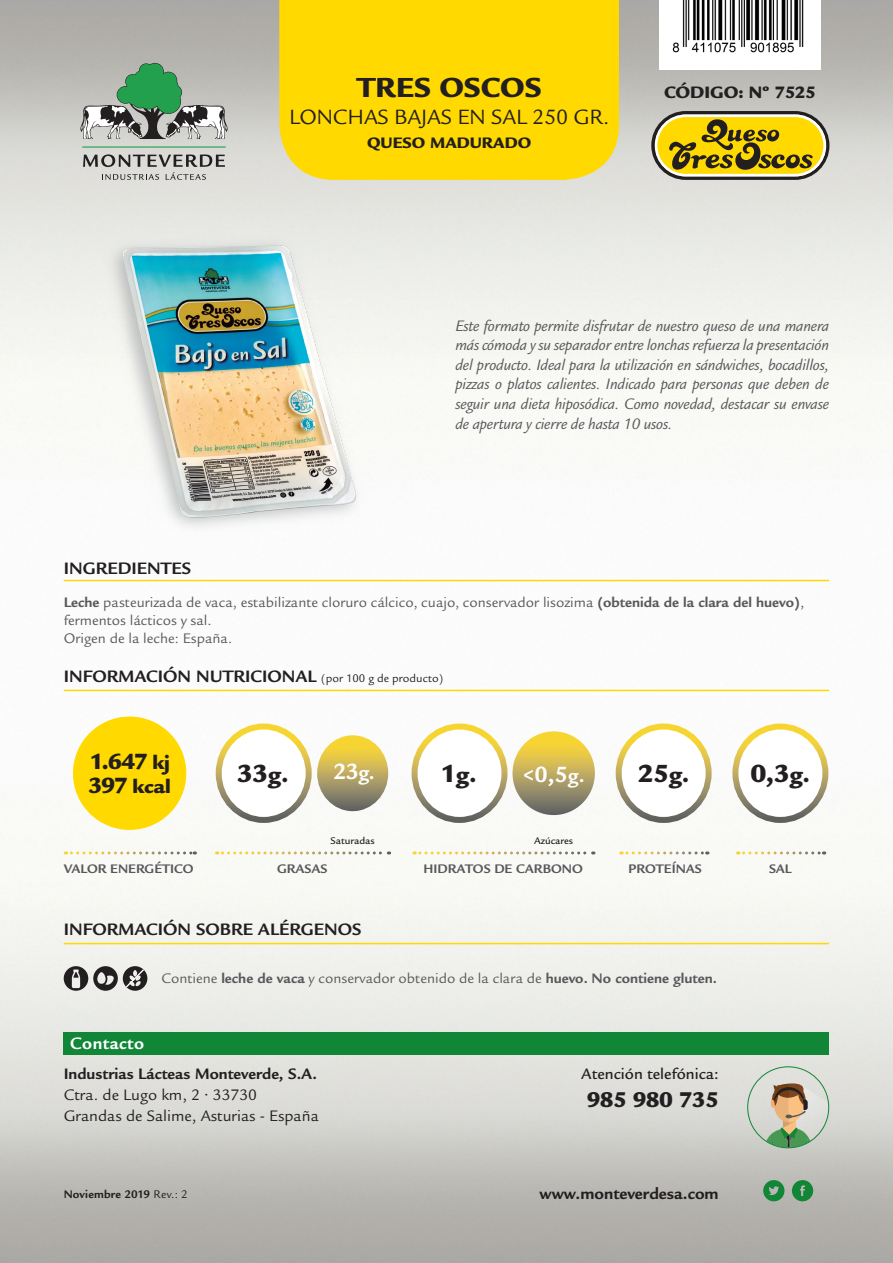
<style>
.page{position:relative;width:893px;height:1263px;background:#fff}
.page>*{position:absolute;margin:0;border:0;box-sizing:border-box;transform-origin:0 0}
.t1{font:900 30px "Legacy Sans";color:#231f20}
.t2{font:900 27px "Legacy Sans";color:#231f20}
.t3{font:900 24px "Legacy Sans";color:#231f20}
.t4{font:700 24px "Legacy Sans";color:#fff}
.t5{font:900 23.25px "Legacy Sans";color:#231f20}
.t6{font:22.5px "Legacy Sans";letter-spacing:-.005em;color:#231f20}
.t7{font:900 21px "Legacy Sans";color:#231f20}
.t8{font:700 21px "Legacy Sans";color:#fff}
.t9{font:700 18px "Legacy Sans";color:#231f20}
.t10{font:900 18px "Legacy Sans";color:#231f20}
.t11{font:700 18px "Legacy Sans";letter-spacing:.025em;color:#fff}
.t12{font:700 17.25px "Legacy Sans";color:#231f20}
.t13{font:italic 16.5px/19.5px "Legacy Sans";letter-spacing:-.01em;color:#57585a;text-align:justify}
.t14{font:16.5px "Legacy Sans";color:#231f20}
.t15{font:700 16.5px "Legacy Sans";color:#231f20}
.t16{font:500 16.5px "Legacy Sans";color:#231f20}
.t17{font:900 16.5px "Legacy Sans";color:#231f20}
.t18{font:15px/18px "Legacy Sans";color:#57585a}
.t19{font:700 13.5px "Legacy Sans";color:#57585a}
.t20{font:700 12px "Legacy Sans";letter-spacing:.01em;color:#231f20}
.t21{font:500 10.5px "Legacy Sans";color:#231f20}
.s1{font-weight:700}
.s2{font-weight:400;font-size:12px}
.s3{font-size:21px}
.s4{font-size:24px}
.s5{font-size:27px}
.s6{font-weight:400}
</style>
<div class="page">
<img style="left:0;top:0;width:880px;height:1263px">
<hr style="left:64px;top:580px;width:765px;height:1px;background:#ffd900">
<div style="left:279px;top:0;width:340px;height:180px;background:#ffd900"></div>
<div style="left:660px;top:0;width:161px;height:69px;background:#fff"></div>
<img style="left:672px;top:0;width:132px;height:53px">
<img style="left:83px;top:225px;width:317px;height:336px">
<hr style="left:82px;top:146px;width:144px;height:2px;background:#22a04d">
<svg style="left:83px;top:154px;width:142px;height:26px"></svg>
<svg style="left:80px;top:63px;width:148px;height:76px"></svg>
<svg style="left:651px;top:111px;width:178px;height:69px"></svg>
<hr style="left:64px;top:690px;width:765px;height:1px;background:#ffd900">
<hr style="left:64px;top:943px;width:765px;height:1px;background:#ffd900">
<svg style="left:64px;top:966px;width:83px;height:25px"></svg>
<div style="left:73px;top:716px;width:113px;height:114px;background:#ffd900;border-radius:50%"></div>
<svg style="left:65px;top:851px;width:130px;height:3px"></svg>
<svg style="left:621px;top:851px;width:87px;height:3px"></svg>
<div style="left:619px;top:726px;width:90px;height:94px;background:#fff;border-radius:50%"></div>
<div style="left:616px;top:723px;width:96px;height:100px;border:6px solid #fff;border-radius:50%"></div>
<svg style="left:744px;top:851px;width:80px;height:3px"></svg>
<div style="left:735px;top:726px;width:90px;height:94px;background:#fff;border-radius:50%"></div>
<div style="left:732px;top:723px;width:96px;height:100px;border:6px solid #fff;border-radius:50%"></div>
<svg style="left:216px;top:851px;width:173px;height:3px"></svg>
<div style="left:219px;top:726px;width:90px;height:94px;background:#fff;border-radius:50%"></div>
<div style="left:216px;top:723px;width:96px;height:100px;border:6px solid #fff;border-radius:50%"></div>
<svg style="left:317px;top:735px;width:71px;height:76px"></svg>
<svg style="left:414px;top:851px;width:180px;height:3px"></svg>
<svg style="left:512px;top:731px;width:83px;height:84px"></svg>
<div style="left:415px;top:726px;width:89px;height:94px;background:#fff;border-radius:50%"></div>
<div style="left:412px;top:723px;width:95px;height:100px;border:6px solid #fff;border-radius:50%"></div>
<svg style="left:764px;top:1083px;width:65px;height:64px"></svg>
<div style="left:747px;top:1066px;width:82px;height:82px;border:1px solid #118637;border-radius:50%"></div>
<svg style="left:763px;top:1180px;width:21px;height:21px"></svg>
<svg style="left:792px;top:1180px;width:21px;height:21px"></svg>
<div style="left:64px;top:1032px;width:765px;height:23px;background:#118637"></div>
<p class="t1" style="left:357px;top:69px;width:186px">TRES OSCOS</p>
<p class="t10" style="left:664px;top:82px;width:153px">CÓDIGO: Nº 7525</p>
<p class="t6" style="left:289px;top:104px;width:322px">LONCHAS BAJAS EN SAL 250 GR.</p>
<p class="t17" style="left:367px;top:132px;width:166px">QUESO MADURADO</p>
<p class="t13" style="left:455px;top:316px;width:375px">Este formato permite disfrutar de nuestro queso de una manera más cómoda y su separador entre lonchas refuerza la presentación del producto. Ideal para la utilización en sándwiches, bocadillos, pizzas o platos calientes. Indicado para personas que deben de seguir una dieta hiposódica. Como novedad, destacar su envase de apertura y cierre de hasta 10 usos.</p>
<p class="t9" style="left:64px;top:558px;width:129px">INGREDIENTES</p>
<p class="t18" style="left:64px;top:593px;width:742px"><span class="s1">Leche</span> pasteurizada de vaca, estabilizante cloruro cálcico, cuajo, conservador lisozima <span class="s1">(obtenida de la clara del huevo)</span>, fermentos lácticos y sal.</p>
<p class="t18" style="left:64px;top:629px;width:170px">Origen de la leche: España.</p>
<p class="t9" style="left:64px;top:666px;width:381px">INFORMACIÓN NUTRICIONAL <span class="s2">(por 100 g de producto)</span></p>
<p class="t3" style="left:89px;top:747px;width:82px">1.647 <span class="s3">kj</span></p>
<p class="t7" style="left:88px;top:774px;width:84px"><span class="s4">397</span> kcal</p>
<p class="t2" style="left:237px;top:758px;width:53px">33<span class="s4">g.</span></p>
<p class="t4" style="left:333px;top:757px;width:43px">23<span class="s3">g.</span></p>
<p class="t21" style="left:331px;top:834px;width:46px">Saturadas</p>
<p class="t3" style="left:440px;top:760px;width:37px"><span class="s5">1</span>g.</p>
<p class="t8" style="left:523px;top:764px;width:63px">&lt;<span class="s4">0,5</span>g.</p>
<p class="t21" style="left:534px;top:834px;width:41px">Azúcares</p>
<p class="t2" style="left:638px;top:758px;width:53px">25<span class="s4">g.</span></p>
<p class="t19" style="left:64px;top:861px;width:131px">VALOR ENERGÉTICO</p>
<p class="t19" style="left:629px;top:861px;width:75px">PROTEÍNAS</p>
<p class="t19" style="left:277px;top:861px;width:52px">GRASAS</p>
<p class="t19" style="left:423px;top:861px;width:161px">HIDRATOS DE CARBONO</p>
<p class="t9" style="left:64px;top:919px;width:299px">INFORMACIÓN SOBRE ALÉRGENOS</p>
<p class="t18" style="left:162px;top:969px;width:557px">Contiene <span class="s1">leche de vaca</span> y conservador obtenido de la clara de <span class="s1">huevo. No contiene gluten.</span></p>
<p class="t11" style="left:70px;top:1033px;width:76px">Contacto</p>
<p class="t15" style="left:64px;top:1065px;width:255px">Industrias Lácteas Monteverde, S.A.</p>
<p class="t14" style="left:64px;top:1086px;width:195px">Ctra. de Lugo km, 2 • 33730</p>
<p class="t14" style="left:64px;top:1107px;width:257px">Grandas de Salime, Asturias - España</p>
<p class="t16" style="left:581px;top:1065px;width:139px">Atención telefónica:</p>
<p class="t5" style="left:587px;top:1086px;width:133px">985 980 735</p>
<p class="t20" style="left:64px;top:1188px;width:125px">Noviembre 2019 <span class="s6">Rev.: 2</span></p>
<p class="t12" style="left:540px;top:1184px;width:181px">www.monteverdesa.com</p>
<p class="t2" style="left:751px;top:758px;width:60px">0,3<span class="s4">g.</span></p>
<p class="t19" style="left:769px;top:861px;width:24px">SAL</p>
</div>
